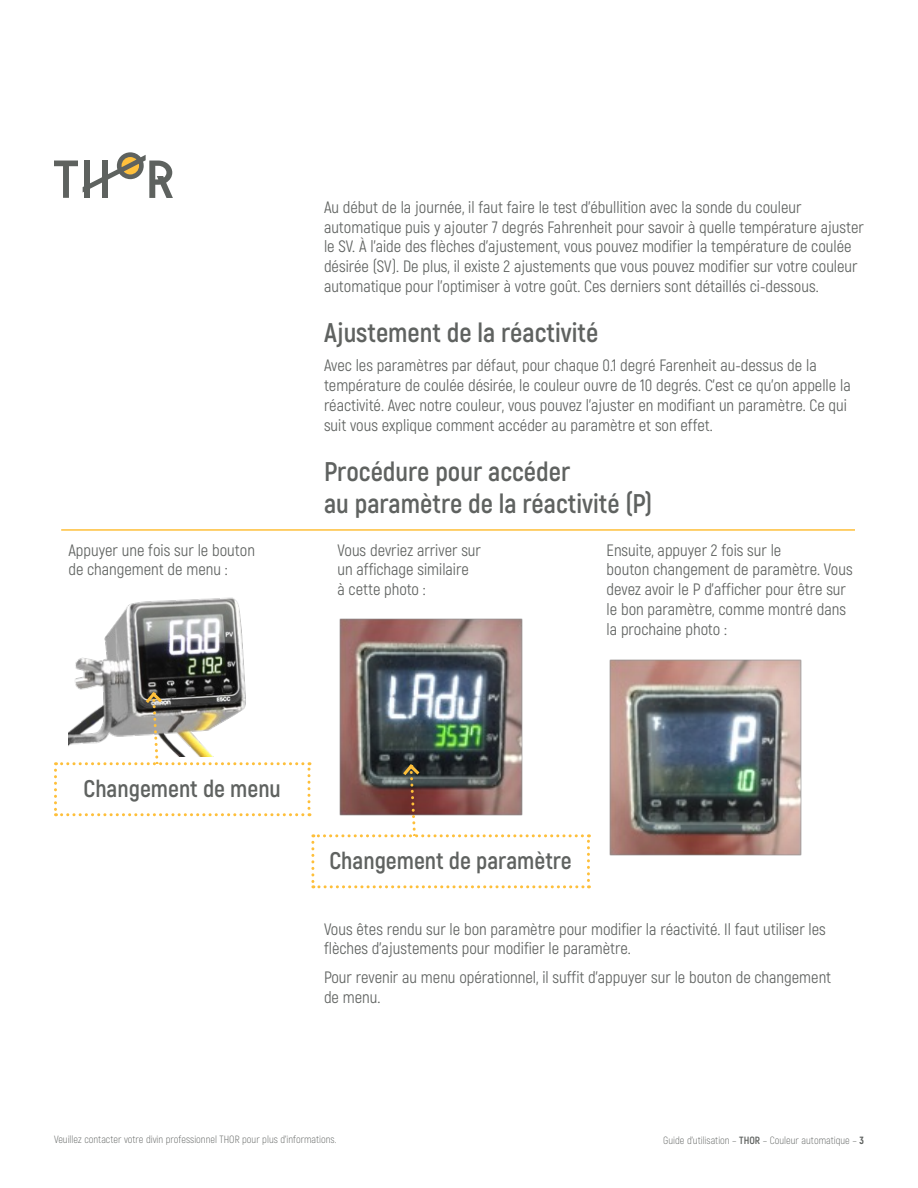
<style>
.page{position:relative;width:918px;height:1188px;background:#fff}
.page>*{position:absolute;margin:0;border:0;box-sizing:border-box;transform-origin:0 0}
.t1{font:700 27px/32.4px "Akrobat";color:#5f6260}
.t2{font:700 24px "Akrobat";color:#5f6260}
.t3{font:16.5px/19.8px "Akrobat";color:#5f6260}
.t4{font:300 10.5px "Akrobat";color:#5f6260}
.s1{font-weight:700}
.s2{font-weight:800}
</style>
<div class="page">
<svg style="left:54px;top:152px;width:119px;height:46px"></svg>
<img style="left:75px;top:597px;width:171px;height:93px">
<img style="left:339px;top:618px;width:184px;height:72px">
<img style="left:609px;top:659px;width:193px;height:197px">
<svg style="left:54px;top:690px;width:536px;height:198px"></svg>
<hr style="left:61px;top:529px;width:794px;height:2px;background:#febf3a">
<p class="t3" style="left:324px;top:197px;width:541px">Au début de la journée, il faut faire le test d’ébullition avec la sonde du couleur automatique puis y ajouter 7 degrés Fahrenheit pour savoir à quelle température ajuster le SV. À l’aide des flèches d’ajustement, vous pouvez modifier la température de coulée désirée (SV). De plus, il existe 2 ajustements que vous pouvez modifier sur votre couleur automatique pour l’optimiser à votre goût. Ces derniers sont détaillés ci-dessous.</p>
<h1 class="t1" style="left:324px;top:317px;width:276px">Ajustement de la réactivité</h1>
<p class="t3" style="left:324px;top:356px;width:528px">Avec les paramètres par défaut, pour chaque 0.1 degré Farenheit au-dessus de la température de coulée désirée, le couleur ouvre de 10 degrés. C’est ce qu’on appelle la réactivité. Avec notre couleur, vous pouvez l’ajuster en modifiant un paramètre. Ce qui suit vous explique comment accéder au paramètre et son effet.</p>
<h1 class="t1" style="left:324px;top:455px;width:330px">Procédure pour accéder<br>au paramètre de la réactivité (P)</h1>
<p class="t3" style="left:68px;top:540px;width:188px">Appuyer une fois sur le bouton de changement de menu :</p>
<p class="t3" style="left:337px;top:540px;width:145px">Vous devriez arriver sur un affichage similaire<br>à cette photo :</p>
<p class="t3" style="left:607px;top:540px;width:248px">Ensuite, appuyer 2 fois sur le<br>bouton changement de paramètre. Vous devez avoir le P d’afficher pour être sur le bon paramètre, comme montré dans la prochaine photo :</p>
<h2 class="t2" style="left:84px;top:774px;width:199px">Changement de menu</h2>
<h2 class="t2" style="left:329px;top:846px;width:244px">Changement de paramètre</h2>
<p class="t3" style="left:324px;top:919px;width:503px">Vous êtes rendu sur le bon paramètre pour modifier la réactivité. Il faut utiliser les flèches d’ajustements pour modifier le paramètre.</p>
<p class="t3" style="left:324px;top:968px;width:509px">Pour revenir au menu opérationnel, il suffit d’appuyer sur le bouton de changement de menu.</p>
<p class="t4" style="left:54px;top:1134px;width:284px">Veuillez contacter votre divin professionnel THOR pour plus d’informations.</p>
<p class="t4" style="left:663px;top:1134px;width:202px">Guide d’utilisation – <span class="s1">THOR</span> – Couleur automatique – <span class="s2">3</span></p>
</div>
